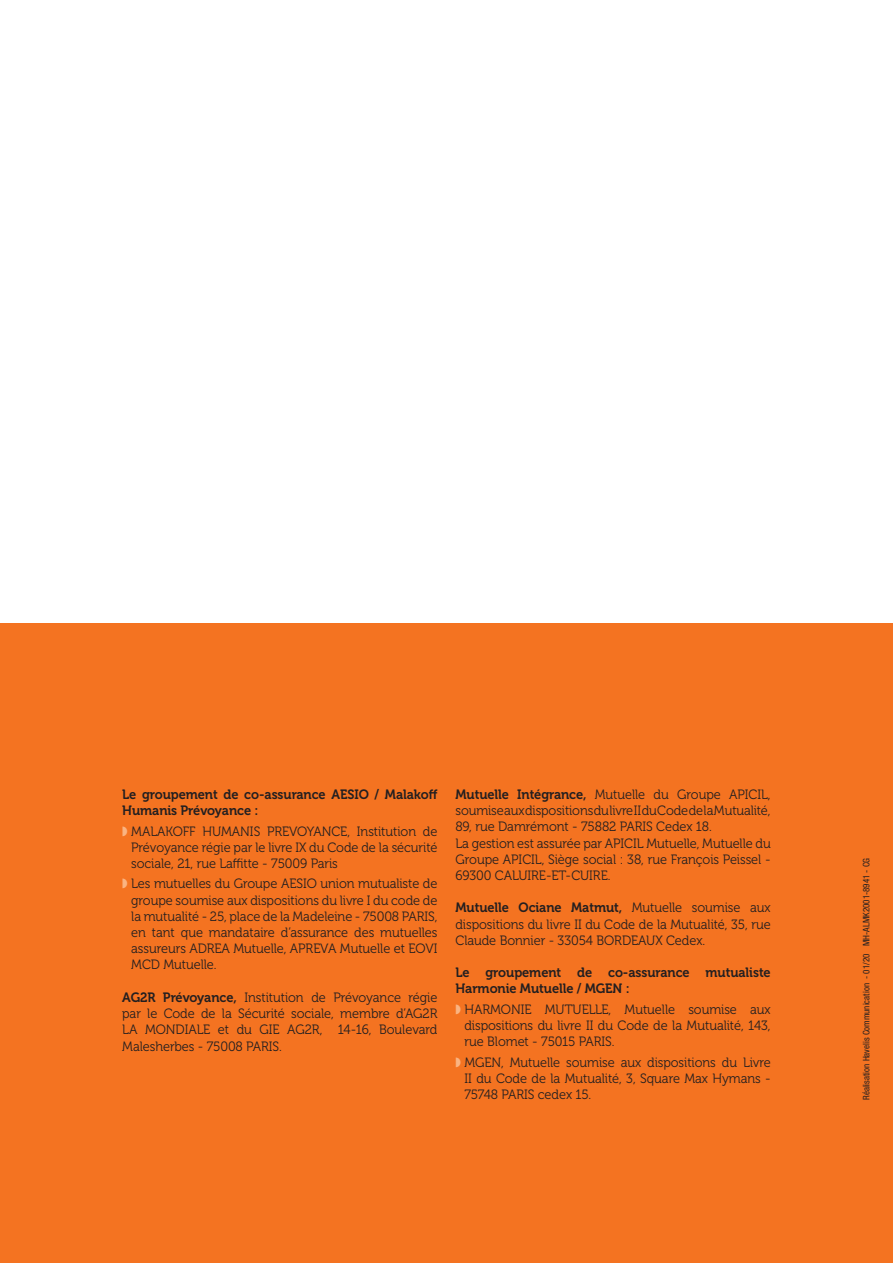
<style>
.page{position:relative;width:893px;height:1263px;background:#fff}
.page>*{position:absolute;margin:0;border:0;box-sizing:border-box;transform-origin:0 0}
.t1{font:13.5px/16.2px "Museo 300";letter-spacing:-.005em;color:#231f20;text-align:justify;scale:.95 1}
.t2{font:13.5px/16.2px "Museo 700";letter-spacing:-.005em;color:#231f20;scale:.95 1}
.t3{font:condensed 9px "Helvetica Neue LT Std";color:#231f20}
.s1{color:#fab482}
.s2{font-family:"Museo 700"}
.s3{font-family:"Museo 300"}
</style>
<div class="page">
<div style="left:0;top:623px;width:893px;height:640px;background:#f47321"></div>
<p class="t2" style="left:122px;top:786px;width:333px">Le groupement de co-assurance AESIO / Malakoff<br>Humanis Prévoyance :</p>
<p class="t1" style="left:131px;top:823px;width:324px;text-indent:-9px"><span class="s1">◗</span> MALAKOFF HUMANIS PREVOYANCE, Institution de Prévoyance régie par le livre IX du Code de la sécurité sociale, 21, rue Laffitte - 75009 Paris</p>
<p class="t1" style="left:131px;top:876px;width:324px;text-indent:-9px"><span class="s1">◗</span> Les mutuelles du Groupe AESIO union mutualiste de groupe soumise aux dispositions du livre I du code de la mutualité - 25, place de la Madeleine - 75008 PARIS, en tant que mandataire d’assurance des mutuelles assureurs ADREA Mutuelle, APREVA Mutuelle et EOVI MCD Mutuelle.</p>
<p class="t1" style="left:122px;top:989px;width:333px"><span class="s2">AG2R Prévoyance,</span> Institution de Prévoyance régie par le Code de la Sécurité sociale, membre d’AG2R LA MONDIALE et du GIE AG2R, 14-16, Boulevard Malesherbes - 75008 PARIS.</p>
<p class="t1" style="left:455px;top:786px;width:333px;text-align:left"><span class="s2">Mutuelle Intégrance,</span> Mutuelle du Groupe APICIL, soumise aux dispositions du livre II du Code de la Mutualité, 89, rue Damrémont - 75882 PARIS Cedex 18.<br>La gestion est assurée par APICIL Mutuelle, Mutuelle du Groupe APICIL, Siège social : 38, rue François Peissel - 69300 CALUIRE-ET-CUIRE.</p>
<p class="t2" style="left:455px;top:900px;width:333px">Mutuelle Ociane Matmut, <span class="s3">Mutuelle soumise aux</span></p>
<p class="t1" style="left:455px;top:916px;width:333px">dispositions du livre II du Code de la Mutualité, 35, rue<br>Claude Bonnier - 33054 BORDEAUX Cedex.</p>
<p class="t2" style="left:455px;top:964px;width:333px">Le groupement de co-assurance mutualiste<br>Harmonie Mutuelle / MGEN :</p>
<p class="t1" style="left:464px;top:1001px;width:324px;text-indent:-9px"><span class="s1">◗</span> HARMONIE MUTUELLE, Mutuelle soumise aux dispositions du livre II du Code de la Mutualité, 143, rue Blomet - 75015 PARIS.</p>
<p class="t1" style="left:464px;top:1054px;width:324px;text-indent:-9px"><span class="s1">◗</span> MGEN, Mutuelle soumise aux dispositions du Livre II du Code de la Mutualité, 3, Square Max Hymans - 75748 PARIS cedex 15.</p>
<p class="t3" style="left:863px;top:946px;width:90px;rotate:-90deg">MH-ALMK2001-8941 - CG</p>
<p class="t3" style="left:861px;top:1100px;width:148px;rotate:-90deg">Réalisation Havelis Communication - 01/20</p>
</div>
